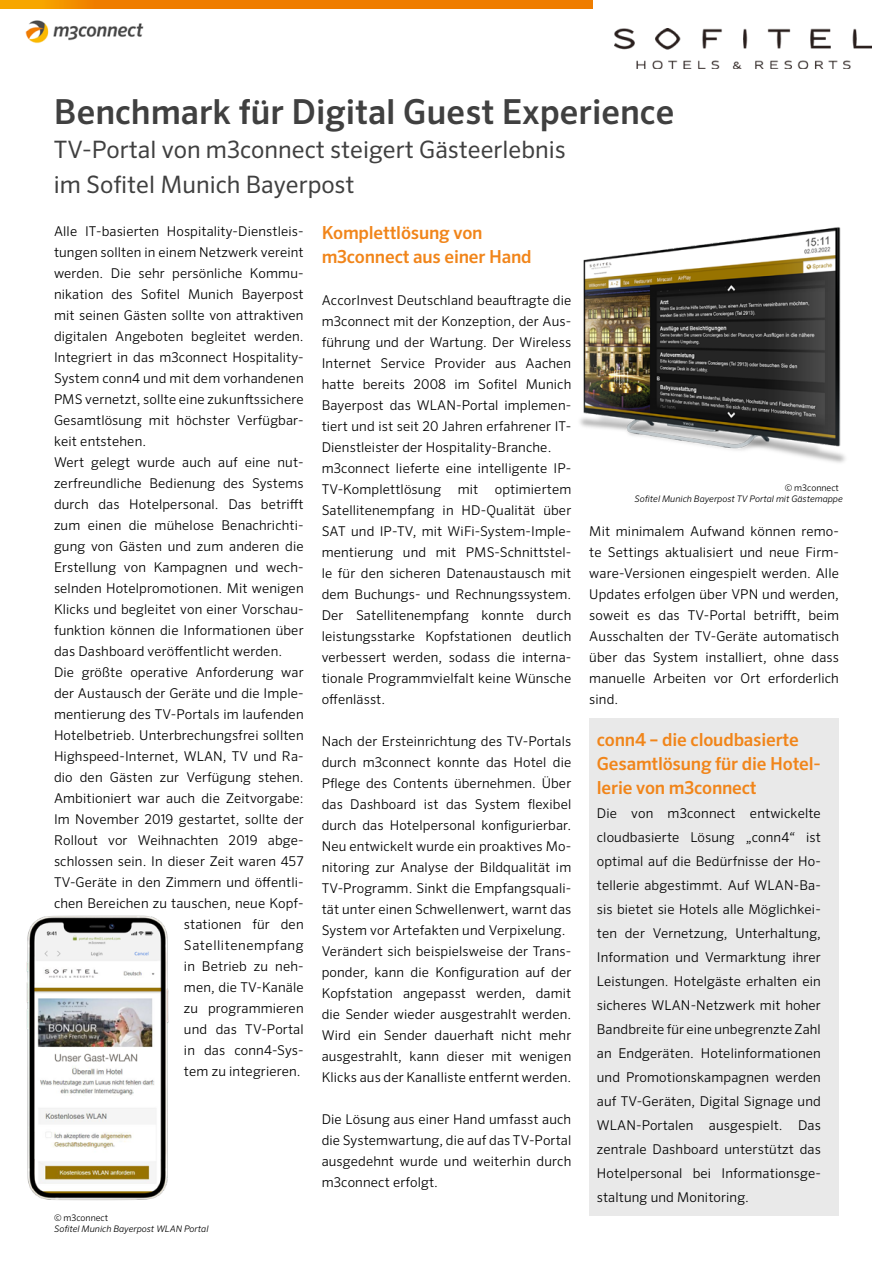
<style>
.page{position:relative;width:893px;height:1263px;background:#fff}
.page>*{position:absolute;margin:0;border:0;box-sizing:border-box;transform-origin:0 0}
.t1{font:500 34.5px "Sero Pro";color:#404040}
.t2{font:24px/34.5px "Sero Pro";color:#404040}
.t3{font:500 18px/24px "Sero Pro";letter-spacing:-.01em;color:#f1851a}
.t4{font:300 13.5px/21px "Sero Pro";letter-spacing:.01em;color:#000;text-align:justify}
.t5{font:300 13.5px "Sero Pro";letter-spacing:.04em;color:#000}
.t6{font:italic 300 9px "Sero Pro";color:#000}
.t7{font:300 9px "Sero Pro";color:#000}
</style>
<div class="page">
<img style="left:25px;top:20px;width:119px;height:24px">
<div style="left:0;top:0;width:593px;height:9px;background:#f7a600"></div>
<div style="left:94px;top:0;width:499px;height:9px;background:#ef7d00"></div>
<svg style="left:55px;top:0;width:39px;height:9px"></svg>
<img style="left:614px;top:29px;width:258px;height:39px">
<div style="left:589px;top:718px;width:250px;height:498px;background:#e9e9e9"></div>
<img style="left:26px;top:915px;width:143px;height:286px">
<img style="left:580px;top:227px;width:266px;height:236px">
<h1 class="t1" style="left:54px;top:91px;width:622px">Benchmark für Digital Guest Experience</h1>
<h2 class="t2" style="left:54px;top:132px;width:513px">TV-Portal von m3connect steigert Gästeerlebnis im Sofitel Munich Bayerpost</h2>
<p class="t4" style="left:54px;top:220px;width:251px">Alle IT-basierten Hospitality-Dienstleis-</p>
<p class="t4" style="left:54px;top:241px;width:251px">tungen sollten in einem Netzwerk vereint</p>
<p class="t4" style="left:54px;top:262px;width:251px">werden. Die sehr persönliche Kommu-</p>
<p class="t4" style="left:54px;top:283px;width:251px">nikation des Sofitel Munich Bayerpost</p>
<p class="t4" style="left:54px;top:304px;width:251px">mit seinen Gästen sollte von attraktiven</p>
<p class="t4" style="left:54px;top:325px;width:251px">digitalen Angeboten begleitet werden.</p>
<p class="t4" style="left:54px;top:346px;width:251px">Integriert in das m3connect Hospitality-</p>
<p class="t4" style="left:54px;top:367px;width:251px">System conn4 und mit dem vorhandenen</p>
<p class="t4" style="left:54px;top:388px;width:251px">PMS vernetzt, sollte eine zukunftssichere</p>
<p class="t4" style="left:54px;top:409px;width:251px">Gesamtlösung mit höchster Verfügbar-</p>
<p class="t4" style="left:54px;top:430px;width:94px">keit entstehen.</p>
<p class="t4" style="left:54px;top:451px;width:251px">Wert gelegt wurde auch auf eine nut-</p>
<p class="t4" style="left:54px;top:472px;width:251px">zerfreundliche Bedienung des Systems</p>
<p class="t4" style="left:54px;top:493px;width:251px">durch das Hotelpersonal. Das betrifft</p>
<p class="t4" style="left:54px;top:514px;width:251px">zum einen die mühelose Benachrichti-</p>
<p class="t4" style="left:54px;top:535px;width:251px">gung von Gästen und zum anderen die</p>
<p class="t4" style="left:54px;top:556px;width:251px">Erstellung von Kampagnen und wech-</p>
<p class="t4" style="left:54px;top:577px;width:251px">selnden Hotelpromotionen. Mit wenigen</p>
<p class="t4" style="left:54px;top:598px;width:251px">Klicks und begleitet von einer Vorschau-</p>
<p class="t4" style="left:54px;top:619px;width:251px">funktion können die Informationen über</p>
<p class="t4" style="left:54px;top:640px;width:230px">das Dashboard veröffentlicht werden.</p>
<p class="t4" style="left:54px;top:661px;width:251px">Die größte operative Anforderung war</p>
<p class="t4" style="left:54px;top:682px;width:251px">der Austausch der Geräte und die Imple-</p>
<p class="t4" style="left:54px;top:703px;width:251px">mentierung des TV-Portals im laufenden</p>
<p class="t4" style="left:54px;top:724px;width:251px">Hotelbetrieb. Unterbrechungsfrei sollten</p>
<p class="t4" style="left:54px;top:745px;width:251px">Highspeed-Internet, WLAN, TV und Ra-</p>
<p class="t4" style="left:54px;top:766px;width:251px">dio den Gästen zur Verfügung stehen.</p>
<p class="t4" style="left:54px;top:787px;width:251px">Ambitioniert war auch die Zeitvorgabe:</p>
<p class="t4" style="left:54px;top:808px;width:251px">Im November 2019 gestartet, sollte der</p>
<p class="t4" style="left:54px;top:829px;width:251px">Rollout vor Weihnachten 2019 abge-</p>
<p class="t4" style="left:54px;top:850px;width:251px">schlossen sein. In dieser Zeit waren 457</p>
<p class="t4" style="left:54px;top:871px;width:251px">TV-Geräte in den Zimmern und öffentli-</p>
<p class="t4" style="left:54px;top:892px;width:251px">chen Bereichen zu tauschen, neue Kopf-</p>
<p class="t4" style="left:184px;top:913px;width:121px">stationen für den</p>
<p class="t5" style="left:184px;top:937px;width:121px">Satellitenempfang</p>
<p class="t4" style="left:184px;top:955px;width:121px">in Betrieb zu neh-</p>
<p class="t4" style="left:184px;top:976px;width:121px">men, die TV-Kanäle</p>
<p class="t4" style="left:184px;top:997px;width:121px">zu programmieren</p>
<p class="t4" style="left:184px;top:1018px;width:121px">und das TV-Portal</p>
<p class="t4" style="left:184px;top:1039px;width:121px">in das conn4-Sys-</p>
<p class="t4" style="left:184px;top:1060px;width:118px">tem zu integrieren.</p>
<h3 class="t3" style="left:322px;top:221px;width:212px">Komplettlösung von m3connect aus einer Hand</h3>
<p class="t4" style="left:322px;top:290px;width:251px;text-align:left">AccorInvest Deutschland beauftragte die m3connect mit der Konzeption, der Aus&shy;führung und der Wartung. Der Wireless Internet Service Provider aus Aachen hatte bereits 2008 im Sofitel Munich Bayerpost das WLAN-Portal implemen&shy;tiert und ist seit 20 Jahren erfahrener IT-Dienstleister der Hospitality-Branche. m3connect lieferte eine intelligente IP-TV-Komplettlösung mit optimiertem Satellitenempfang in HD-Qualität über SAT und IP-TV, mit WiFi-System-Imple&shy;mentierung und mit PMS-Schnittstel&shy;le für den sicheren Datenaustausch mit dem Buchungs- und Rechnungssystem.<br>Der Satellitenempfang konnte durch leistungsstarke Kopfstationen deutlich verbessert werden, sodass die interna&shy;tionale Programmvielfalt keine Wünsche offenlässt.</p>
<p class="t4" style="left:322px;top:731px;width:251px;text-align:left">Nach der Ersteinrichtung des TV-Portals durch m3connect konnte das Hotel die Pflege des Contents übernehmen. Über das Dashboard ist das System flexibel durch das Hotelpersonal konfigurierbar.<br>Neu entwickelt wurde ein proaktives Mo&shy;nitoring zur Analyse der Bildqualität im TV-Programm. Sinkt die Empfangsquali&shy;tät unter einen Schwellenwert, warnt das System vor Artefakten und Verpixelung.<br>Verändert sich beispielsweise der Trans&shy;ponder, kann die Konfiguration auf der Kopfstation angepasst werden, damit die Sender wieder ausgestrahlt werden.<br>Wird ein Sender dauerhaft nicht mehr ausgestrahlt, kann dieser mit wenigen Klicks aus der Kanalliste entfernt werden.</p>
<p class="t4" style="left:322px;top:1109px;width:251px">Die Lösung aus einer Hand umfasst auch die Systemwartung, die auf das TV-Portal ausgedehnt wurde und weiterhin durch m3connect erfolgt.</p>
<p class="t7" style="left:785px;top:482px;width:56px">© m3connect</p>
<p class="t6" style="left:635px;top:493px;width:210px">Sofitel Munich Bayerpost TV Portal mit Gästemappe</p>
<p class="t4" style="left:589px;top:520px;width:251px">Mit minimalem Aufwand können remo&shy;te Settings aktualisiert und neue Firm&shy;ware-Versionen eingespielt werden. Alle Updates erfolgen über VPN und werden, soweit es das TV-Portal betrifft, beim Ausschalten der TV-Geräte automatisch über das System installiert, ohne dass manuelle Arbeiten vor Ort erforderlich sind.</p>
<h3 class="t3" style="left:597px;top:728px;width:226px">conn4 – die cloudbasierte<br>Gesamtlösung für die Hotel&shy;lerie von m3connect</h3>
<p class="t4" style="left:597px;top:801px;width:226px;line-height:24px">Die von m3connect entwickelte cloudbasierte Lösung „conn4“ ist optimal auf die Bedürfnisse der Ho&shy;tellerie abgestimmt. Auf WLAN-Ba&shy;sis bietet sie Hotels alle Möglichkei&shy;ten der Vernetzung, Unterhaltung, Information und Vermarktung ihrer Leistungen. Hotelgäste erhalten ein sicheres WLAN-Netzwerk mit hoher Bandbreite für eine unbegrenzte Zahl an Endgeräten. Hotelinformationen und Promotionskampagnen werden auf TV-Geräten, Digital Signage und WLAN-Portalen ausgespielt. Das zentrale Dashboard unterstützt das Hotelpersonal bei Informationsge&shy;staltung und Monitoring.</p>
<p class="t7" style="left:54px;top:1213px;width:56px">© m3connect</p>
<p class="t6" style="left:54px;top:1224px;width:156px">Sofitel Munich Bayerpost WLAN Portal</p>
</div>
